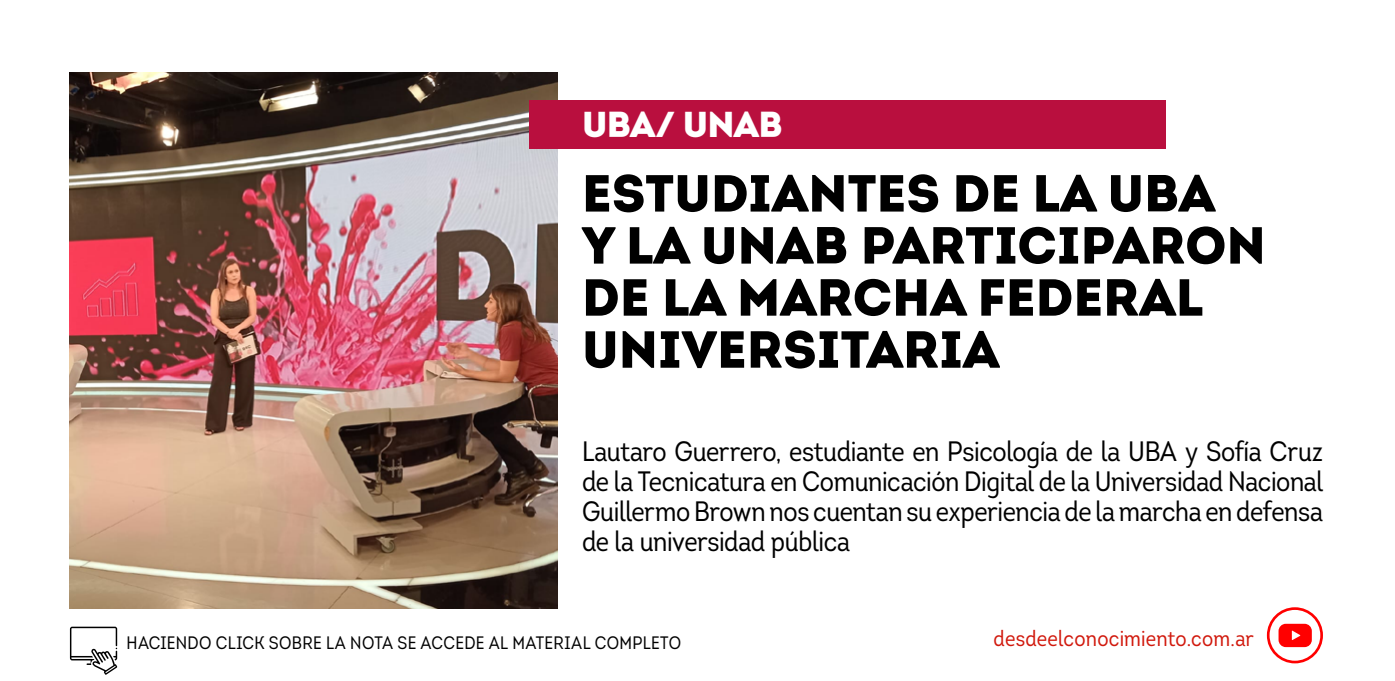
<style>
.page{position:relative;width:1395px;height:681px;background:#fff}
.page>*{position:absolute;margin:0;border:0;box-sizing:border-box;transform-origin:0 0}
.t1{font:900 52px/52px "Intro";color:#000}
.t2{font:900 36px "Intro";letter-spacing:-.02em;color:#fff}
.t3{font:28px/30px "Intro Cond";letter-spacing:-.015em;color:#000;text-align:justify}
.t4{font:22px "Intro Cond";letter-spacing:.01em;color:#d1190d}
.t5{font:18px "Intro Cond";letter-spacing:.02em;color:#000}
</style>
<div class="page">
<img style="left:70px;top:72px;width:488px;height:536px">
<div style="left:1267px;top:607px;width:56px;height:56px;border:3px solid #f00;border-radius:50%"></div>
<svg style="left:1278px;top:623px;width:34px;height:23px"></svg>
<svg style="left:70px;top:626px;width:47px;height:48px"></svg>
<div style="left:529px;top:100px;width:636px;height:48px;background:#b90f3e"></div>
<p class="t2" style="left:582px;top:101px;width:202px">UBA/ UNAB</p>
<h1 class="t1" style="left:582px;top:166px;width:685px">ESTUDIANTES DE LA UBA<br>Y LA UNAB PARTICIPARON<br>DE LA MARCHA FEDERAL<br>UNIVERSITARIA</h1>
<p class="t3" style="left:582px;top:436px;width:742px">Lautaro Guerrero, estudiante en Psicología de la UBA y Sofía Cruz de la Tecnicatura en Comunicación Digital de la Universidad Nacional Guillermo Brown nos cuentan su experiencia de la marcha en defensa de la universidad pública</p>
<p class="t5" style="left:127px;top:631px;width:556px">HACIENDO CLICK SOBRE LA NOTA SE ACCEDE AL MATERIAL COMPLETO</p>
<p class="t4" style="left:993px;top:624px;width:262px">desdeelconocimiento.com.ar</p>
</div>
